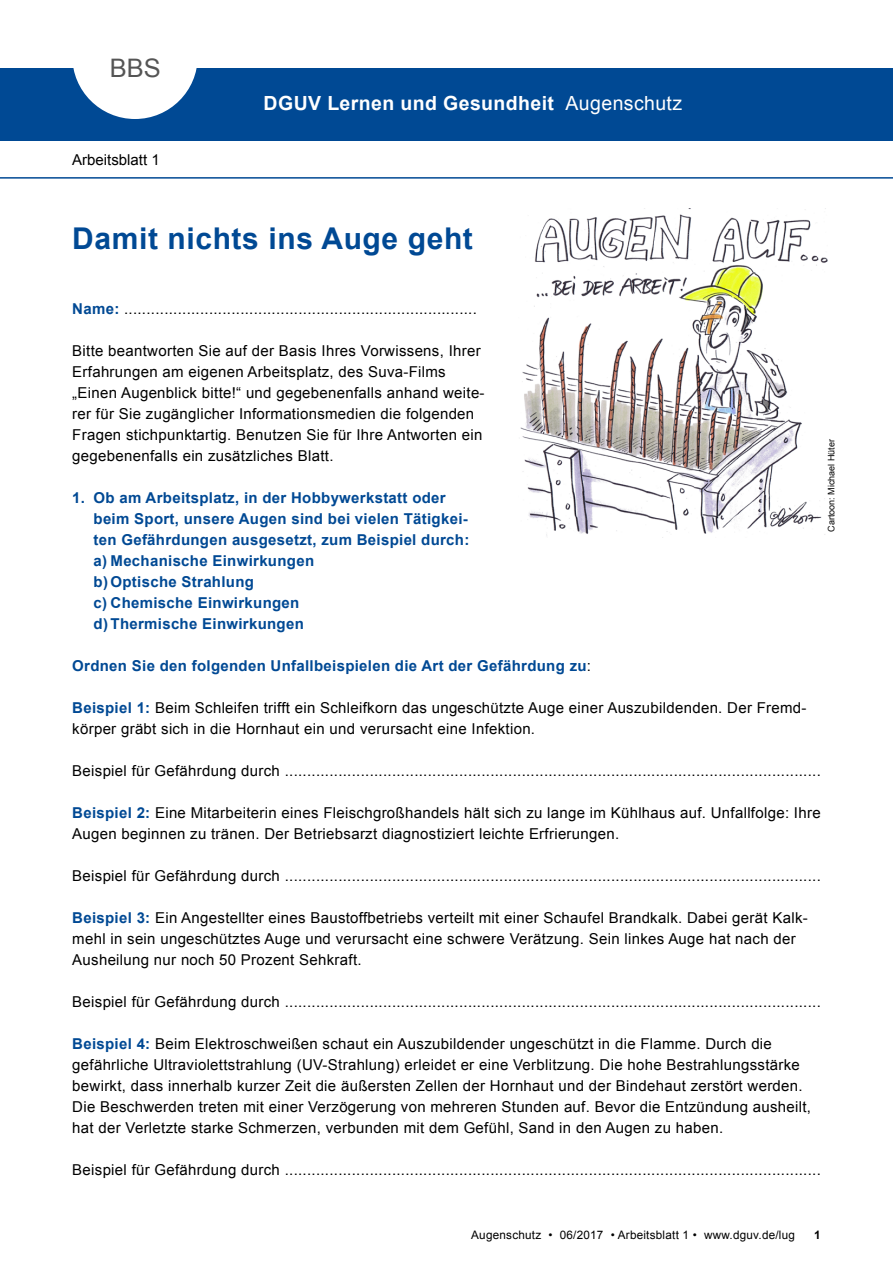
<style>
.page{position:relative;width:893px;height:1263px;background:#fff}
.page>*{position:absolute;margin:0;border:0;box-sizing:border-box;transform-origin:0 0}
.t1{font:700 30px "Arial";letter-spacing:.02em;color:#004994}
.t2{font:25.5px "Arial";color:#555}
.t3{font:700 19.5px "Arial";letter-spacing:.02em;color:#fff}
.t4{font:15px/21px "Arial";letter-spacing:.02em;color:#000}
.t5{font:700 15px/21px "Arial";letter-spacing:.02em;color:#004994}
.t6{font:15px "Arial";color:#000}
.t7{font:11.7px "Arial";letter-spacing:.02em;color:#000}
.t8{font:700 11.7px "Arial";color:#000}
.t9{font:9px "Arial";color:#000}
.s1{font-weight:400}
.s2{font-weight:700;color:#004994}
.s3{font-weight:400;color:#000}
</style>
<div class="page">
<div style="left:0;top:68px;width:893px;height:72px;background:#004994"></div>
<svg style="left:73px;top:68px;width:124px;height:51px"></svg>
<hr style="left:0;top:177px;width:893px;height:2px;background:#004994">
<img style="left:520px;top:208px;width:307px;height:330px">
<h2 class="t2" style="left:110px;top:51px;width:53px">BBS</h2>
<p class="t6" style="left:72px;top:149px;width:89px">Arbeitsblatt 1</p>
<h3 class="t3" style="left:264px;top:90px;width:420px">DGUV Lernen und Gesundheit <span class="s1">Augenschutz</span></h3>
<h1 class="t1" style="left:72px;top:218px;width:402px">Damit nichts ins Auge geht</h1>
<p class="t4" style="left:72px;top:298px;width:406px"><span class="s2">Name:</span> ...............................................................................</p>
<p class="t4" style="left:72px;top:340px;width:414px">Bitte beantworten Sie auf der Basis Ihres Vorwissens, Ihrer Erfahrungen am eigenen Arbeitsplatz, des Suva-Films „Einen Augenblick bitte!“ und gegebenenfalls anhand weite&shy;rer für Sie zugänglicher Informationsmedien die folgenden Fragen stichpunktartig. Benutzen Sie für Ihre Antworten ein gegebenenfalls ein zusätzliches Blatt.</p>
<p class="t5" style="left:94px;top:488px;width:377px;text-indent:-21px">1. Ob am Arbeitsplatz, in der Hobbywerkstatt oder beim Sport, unsere Augen sind bei vielen Tätigkei&shy;ten Gefährdungen ausgesetzt, zum Beispiel durch: a) Mechanische Einwirkungen<br>b) Optische Strahlung<br>c) Chemische Einwirkungen<br>d) Thermische Einwirkungen</p>
<p class="t5" style="left:72px;top:656px;width:520px">Ordnen Sie den folgenden Unfallbeispielen die Art der Gefährdung zu<span class="s3">:</span></p>
<p class="t4" style="left:72px;top:697px;width:736px"><span class="s2">Beispiel 1:</span> Beim Schleifen trifft ein Schleifkorn das ungeschützte Auge einer Auszubildenden. Der Fremd&shy;körper gräbt sich in die Hornhaut ein und verursacht eine Infektion.</p>
<p class="t4" style="left:72px;top:760px;width:750px">Beispiel für Gefährdung durch ........................................................................................................................</p>
<p class="t4" style="left:72px;top:802px;width:750px"><span class="s2">Beispiel 2:</span> Eine Mitarbeiterin eines Fleischgroßhandels hält sich zu lange im Kühlhaus auf. Unfallfolge: Ihre<br>Augen beginnen zu tränen. Der Betriebsarzt diagnostiziert leichte Erfrierungen.</p>
<p class="t4" style="left:72px;top:865px;width:750px">Beispiel für Gefährdung durch ........................................................................................................................</p>
<p class="t4" style="left:72px;top:907px;width:737px"><span class="s2">Beispiel 3:</span> Ein Angestellter eines Baustoffbetriebs verteilt mit einer Schaufel Brandkalk. Dabei gerät Kalk&shy;mehl in sein ungeschütztes Auge und verursacht eine schwere Verätzung. Sein linkes Auge hat nach der<br>Ausheilung nur noch 50 Prozent Sehkraft.</p>
<p class="t4" style="left:72px;top:991px;width:750px">Beispiel für Gefährdung durch ........................................................................................................................</p>
<p class="t4" style="left:72px;top:1033px;width:740px"><span class="s2">Beispiel 4:</span> Beim Elektroschweißen schaut ein Auszubildender ungeschützt in die Flamme. Durch die gefährliche Ultraviolettstrahlung (UV-Strahlung) erleidet er eine Verblitzung. Die hohe Bestrahlungsstärke bewirkt, dass innerhalb kurzer Zeit die äußersten Zellen der Hornhaut und der Bindehaut zerstört werden.<br>Die Beschwerden treten mit einer Verzögerung von mehreren Stunden auf. Bevor die Entzündung ausheilt, hat der Verletzte starke Schmerzen, verbunden mit dem Gefühl, Sand in den Augen zu haben.</p>
<p class="t4" style="left:72px;top:1159px;width:750px">Beispiel für Gefährdung durch ........................................................................................................................</p>
<p class="t9" style="left:825px;top:532px;width:94px;rotate:-90deg">Cartoon: Michael Hüter</p>
<p class="t7" style="left:471px;top:1228px;width:325px">Augenschutz • 06/2017 • Arbeitsblatt 1 • www.dguv.de/lug</p>
<p class="t8" style="left:814px;top:1227px;width:8px">1</p>
</div>
